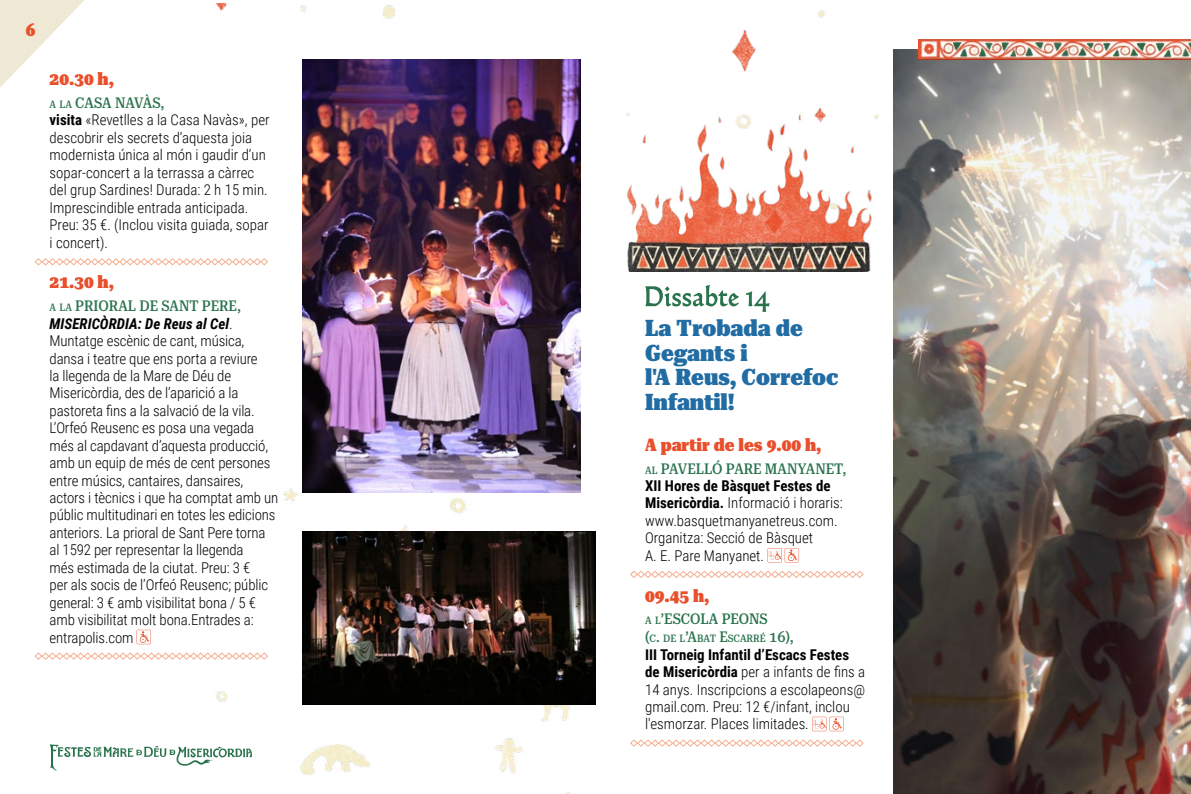
<style>
.page{position:relative;width:1191px;height:794px;background:#fff}
.page>*{position:absolute;margin:0;border:0;box-sizing:border-box;transform-origin:0 0}
.t1{font:900 22.75px/24.5px "Roboto Serif 28 pt Condensed";color:#226ca4}
.t2{font:900 17.5px "Roboto Serif 28 pt Condensed";color:#e94f2a}
.t3{font:300 14.88px/17.5px "Roboto Condensed";letter-spacing:-.01em;color:#000}
.t4{font:500 14.88px "Roboto Serif 28 pt Condensed";color:#2a734d}
.t5{font:500 10.33px "Roboto Serif 28 pt Condensed";color:#2a734d}
.s1{font-size:10.33px}
.s2{font-weight:700}
.s3{font-weight:700;font-style:italic}
.s4{font-size:14.88px}
</style>
<div class="page">
<img style="left:216px;top:4px;width:730px;height:257px">
<img style="left:216px;top:415px;width:380px;height:379px">
<img style="left:622px;top:98px;width:256px;height:173px">
<svg style="left:0;top:0;width:84px;height:87px"></svg>
<svg style="left:34px;top:258px;width:234px;height:8px"></svg>
<svg style="left:34px;top:652px;width:234px;height:8px"></svg>
<svg style="left:137px;top:630px;width:14px;height:14px"></svg>
<svg style="left:630px;top:570px;width:234px;height:8px"></svg>
<svg style="left:630px;top:739px;width:234px;height:8px"></svg>
<svg style="left:645px;top:285px;width:93px;height:21px"></svg>
<svg style="left:746px;top:291px;width:23px;height:21px"></svg>
<svg style="left:767px;top:548px;width:32px;height:14px"></svg>
<svg style="left:812px;top:716px;width:31px;height:15px"></svg>
<img style="left:303px;top:60px;width:277px;height:432px">
<img style="left:893px;top:50px;width:298px;height:744px">
<img style="left:918px;top:40px;width:273px;height:19px">
<img style="left:303px;top:531px;width:292px;height:173px">
<svg style="left:50px;top:744px;width:202px;height:26px"></svg>
<p class="t2" style="left:26px;top:15px;width:11px">6</p>
<p class="t2" style="left:50px;top:64px;width:66px">20.30 h,</p>
<p class="t4" style="left:50px;top:91px;width:116px"><span class="s1">A LA</span> CASA NAVÀS,</p>
<p class="t3" style="left:50px;top:111px;width:221px"><span class="s2">visita</span> «Revetlles a la Casa Navàs», per descobrir els secrets d’aquesta joia modernista única al món i gaudir d’un sopar-concert a la terrassa a càrrec del grup Sardines! Durada: 2 h 15 min.<br>Imprescindible entrada anticipada.<br>Preu: 35 €. (Inclou visita guiada, sopar i concert).</p>
<p class="t2" style="left:50px;top:268px;width:66px">21.30 h,</p>
<p class="t4" style="left:50px;top:294px;width:193px"><span class="s1">A LA</span> PRIORAL DE SANT PERE,</p>
<p class="t3" style="left:50px;top:314px;width:230px"><span class="s3">MISERICÒRDIA: De Reus al Cel</span>.<br>Muntatge escènic de cant, música, dansa i teatre que ens porta a reviure<br>la llegenda de la Mare de Déu de Misericòrdia, des de l’aparició a la pastoreta fins a la salvació de la vila.<br>L’Orfeó Reusenc es posa una vegada més al capdavant d’aquesta producció, amb un equip de més de cent persones entre músics, cantaires, dansaires, actors i tècnics i que ha comptat amb un públic multitudinari en totes les edicions anteriors. La prioral de Sant Pere torna al 1592 per representar la llegenda<br>més estimada de la ciutat. Preu: 3 €<br>per als socis de l’Orfeó Reusenc; públic general: 3 € amb visibilitat bona / 5 € amb visibilitat molt bona.Entrades a: entrapolis.com</p>
<h1 class="t1" style="left:645px;top:314px;width:195px">La Trobada de<br>Gegants i<br>l'A Reus, Correfoc<br>Infantil!</h1>
<p class="t2" style="left:645px;top:430px;width:178px">A partir de les 9.00 h,</p>
<p class="t4" style="left:645px;top:456px;width:203px"><span class="s1">AL</span> PAVELLÓ PARE MANYANET,</p>
<p class="t3" style="left:645px;top:476px;width:199px"><span class="s2">XII Hores de Bàsquet Festes de<br>Misericòrdia.</span> Informació i horaris: www.basquetmanyanetreus.com.<br>Organitza: Secció de Bàsquet<br>A. E. Pare Manyanet.</p>
<p class="t2" style="left:645px;top:581px;width:66px">09.45 h,</p>
<p class="t4" style="left:645px;top:607px;width:124px"><span class="s1">A L</span>’ESCOLA PEONS</p>
<p class="t5" style="left:645px;top:630px;width:150px"><span class="s4">(</span>C<span class="s4">.</span> DE L<span class="s4">’A</span>BAT <span class="s4">E</span>SCARRÉ <span class="s4">16),</span></p>
<p class="t3" style="left:645px;top:645px;width:222px"><span class="s2">III Torneig Infantil d’Escacs Festes de Misericòrdia</span> per a infants de fins a 14 anys. Inscripcions a escolapeons@ gmail.com. Preu: 12 €/infant, inclou l'esmorzar. Places limitades.</p>
</div>
